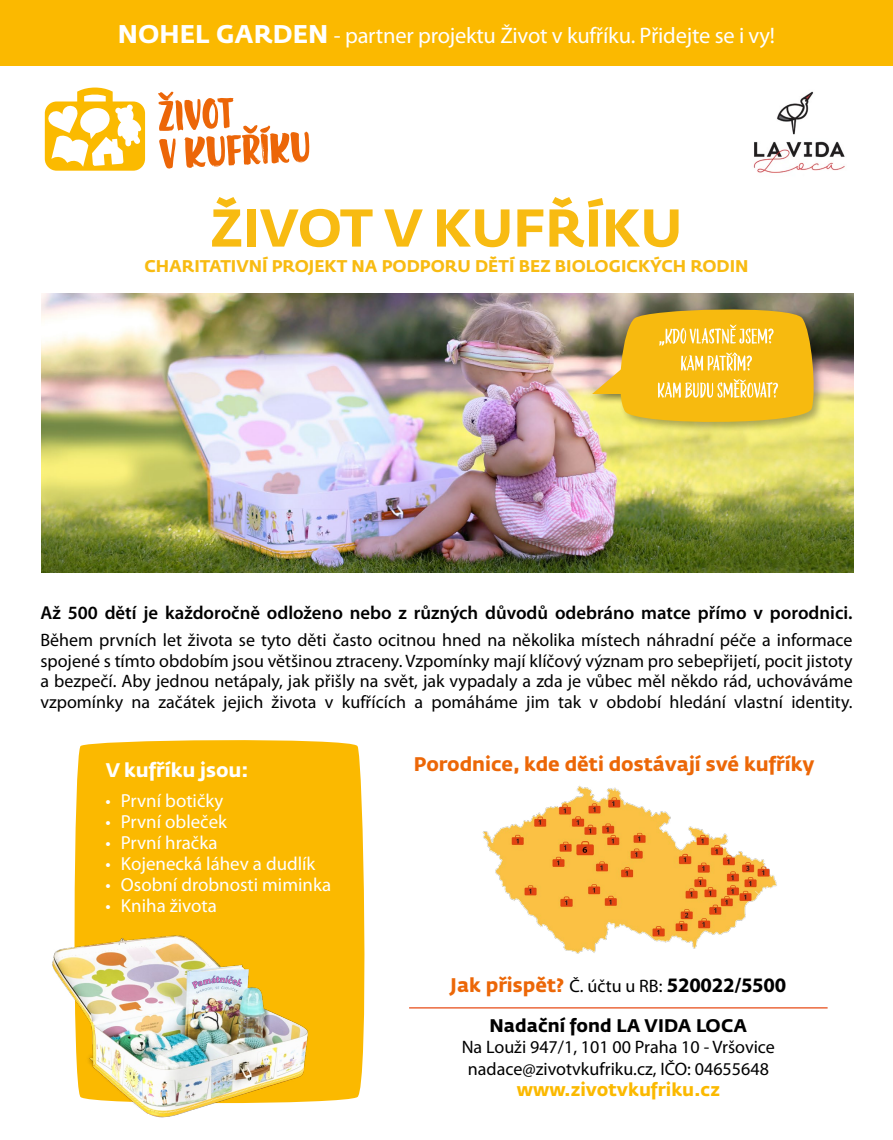
<style>
.page{position:relative;width:893px;height:1140px;background:#fff}
.page>*{position:absolute;margin:0;border:0;box-sizing:border-box;transform-origin:0 0}
.t1{font:700 52.5px "Fedra Sans Std";color:#f8bb12}
.t2{font:22.5px "Myriad Pro";letter-spacing:-.01em;color:#fff}
.t3{font:700 19.5px "Fedra Sans Std";color:#ec6707}
.t4{font:700 19.5px "Fedra Sans Std";color:#fff}
.t5{font:18.9px "Myriad Pro";color:#fff}
.t6{font:600 18.75px "Myriad Pro";color:#000}
.t7{font:18px/20.5px "Myriad Pro";color:#000;text-align:justify}
.t8{font:700 18px "Fedra Sans Std";color:#000}
.t9{font:700 18px "Fedra Sans Std";color:#fbb900}
.t10{font:700 16.8px "Fedra Sans Std";color:#f8bb12}
.s1{font-family:"Fedra Sans Std";font-weight:700;font-size:25.35px}
.s2{font-family:"Myriad Pro";font-weight:400;font-size:18px;color:#000}
.s3{font-family:"Myriad Pro";font-size:20.7px;color:#000}
</style>
<div class="page">
<div style="left:0;top:0;width:893px;height:65px;background:#fbb900"></div>
<svg style="left:158px;top:91px;width:151px;height:78px"></svg>
<svg style="left:45px;top:88px;width:100px;height:83px"></svg>
<img style="left:41px;top:293px;width:812px;height:279px">
<div style="left:591px;top:307px;width:234px;height:125px;background:#000;opacity:.3"></div>
<svg style="left:592px;top:305px;width:224px;height:121px;background:#e3b737"></svg>
<img style="left:753px;top:91px;width:92px;height:82px">
<hr style="left:409px;top:1007px;width:419px;height:1px;background:#e8511e">
<img style="left:482px;top:785px;width:295px;height:169px">
<div style="left:74px;top:740px;width:291px;height:361px;background:#fbb900"></div>
<img style="left:52px;top:920px;width:272px;height:198px">
<p class="t2" style="left:118px;top:21px;width:658px"><span class="s1">NOHEL GARDEN</span> - partner projektu Život v kufříku. Přidejte se i vy!</p>
<p class="t1" style="left:211px;top:195px;width:473px">ŽIVOT V KUFŘÍKU</p>
<p class="t10" style="left:144px;top:256px;width:606px">CHARITATIVNÍ PROJEKT NA PODPORU DĚTÍ BEZ BIOLOGICKÝCH RODIN</p>
<p class="t6" style="left:40px;top:601px;width:814px">Až 500 dětí je každoročně odloženo nebo z různých důvodů odebráno matce přímo v porodnici.</p>
<p class="t7" style="left:40px;top:629px;width:814px">Během prvních let života se tyto děti často ocitnou hned na několika místech náhradní péče a informace spojené s tímto obdobím jsou většinou ztraceny. Vzpomínky mají klíčový význam pro sebepřijetí, pocit jistoty a bezpečí. Aby jednou netápaly, jak přišly na svět, jak vypadaly a zda je vůbec měl někdo rád, uchováváme vzpomínky na začátek jejich života v kufřících a pomáháme jim tak v období hledání vlastní identity.</p>
<p class="t4" style="left:106px;top:758px;width:144px">V kufříku jsou:</p>
<p class="t3" style="left:414px;top:752px;width:402px">Porodnice, kde děti dostávají své kufříky</p>
<p class="t5" style="left:106px;top:789px;width:120px">• První botičky</p>
<p class="t5" style="left:106px;top:810px;width:123px">• První obleček</p>
<p class="t5" style="left:106px;top:831px;width:114px">• První hračka</p>
<p class="t5" style="left:106px;top:852px;width:211px">• Kojenecká láhev a dudlík</p>
<p class="t5" style="left:106px;top:873px;width:227px">• Osobní drobnosti miminka</p>
<p class="t5" style="left:106px;top:894px;width:113px">• Kniha života</p>
<p class="t3" style="left:451px;top:973px;width:337px">Jak přispět? <span class="s2">Č. účtu u RB:</span> <span class="s3">520022/5500</span></p>
<p class="t8" style="left:489px;top:1014px;width:259px">Nadační fond LA VIDA LOCA</p>
<p class="t7" style="left:462px;top:1036px;width:315px;line-height:21.6px;text-align:center">Na Louži 947/1, 101 00 Praha 10 - Vršovice nadace@zivotvkufriku.cz, IČO: 04655648</p>
<p class="t9" style="left:517px;top:1078px;width:205px">www.zivotvkufriku.cz</p>
</div>
